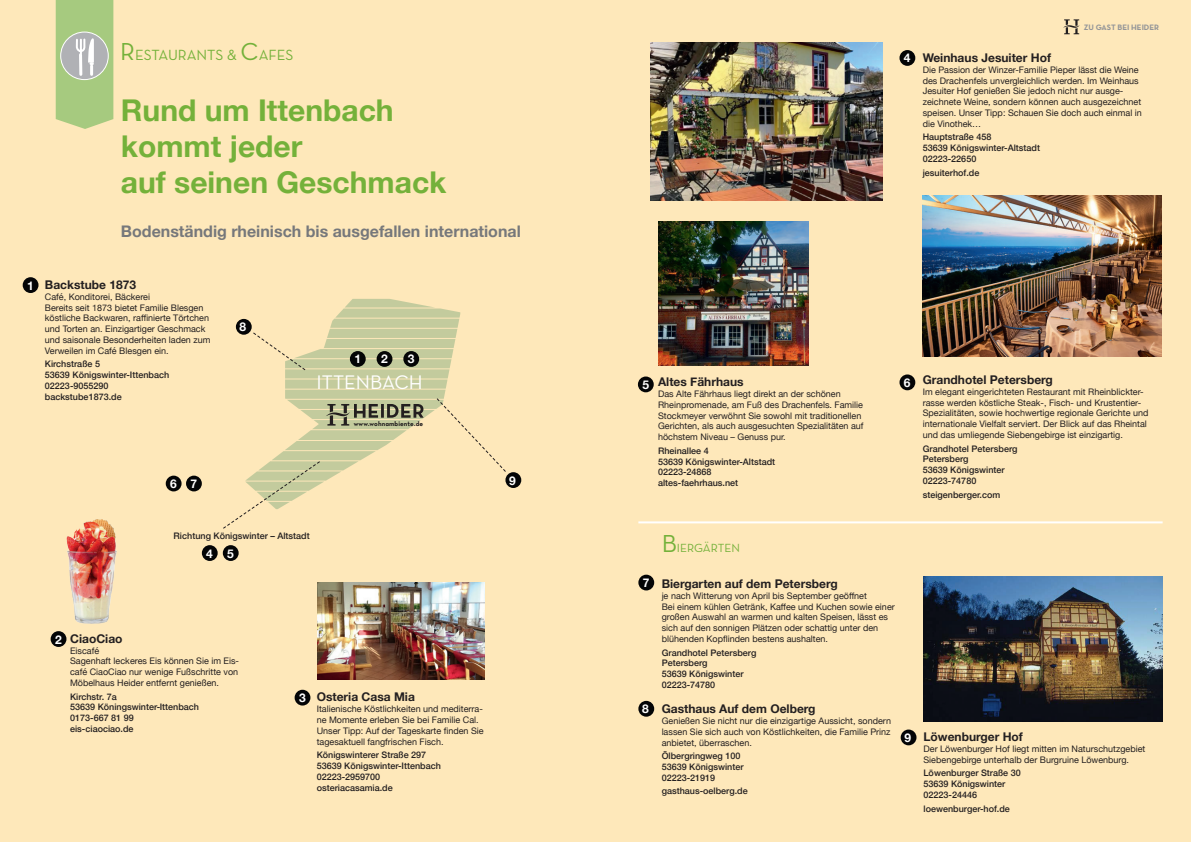
<style>
.page{position:relative;width:1191px;height:842px;background:#fee8ba}
.page>*{position:absolute;margin:0;border:0;box-sizing:border-box;transform-origin:0 0}
.t1{font:700 30px "Helvetica Neue";color:#74b13a}
.t2{font:20px "Neutra Text";color:#fff}
.t3{font:700 16px "Helvetica Neue";color:#76787b}
.t4{font:15px "Neutra Text";color:#74b13a}
.t5{font:700 12px "Helvetica Neue";color:#231f20}
.t6{font:700 12px "Helvetica Neue";color:#fff}
.t7{font:12px "Neutra Text";color:#74b13a}
.t8{font:9px/10.8px "Helvetica Neue";color:#231f20}
.t9{font:500 9px/10.8px "Helvetica Neue";color:#231f20}
.t10{font:8px "Neutra Text Bold Alt";color:#939598}
.t11{font:6.8px "Neutra Text TF Bold Alt";letter-spacing:.01em;color:#231f20}
.s1{font-size:25px}
</style>
<div class="page">
<svg style="left:56px;top:0;width:57px;height:129px;background:#b0c993"></svg>
<div style="left:899px;top:50px;width:16px;height:16px;background:#040506;border-radius:50%"></div>
<div style="left:23px;top:277px;width:15px;height:16px;background:#040506;border-radius:50%"></div>
<div style="left:51px;top:631px;width:15px;height:16px;background:#040506;border-radius:50%"></div>
<div style="left:295px;top:690px;width:15px;height:15px;background:#040506;border-radius:50%"></div>
<img style="left:650px;top:43px;width:233px;height:157px">
<img style="left:52px;top:519px;width:65px;height:115px">
<img style="left:317px;top:583px;width:167px;height:97px">
<svg style="left:247px;top:299px;width:213px;height:185px"></svg>
<div style="left:202px;top:545px;width:16px;height:16px;background:#040506;border-radius:50%"></div>
<div style="left:223px;top:545px;width:16px;height:16px;background:#040506;border-radius:50%"></div>
<div style="left:350px;top:351px;width:16px;height:16px;background:#040506;border-radius:50%"></div>
<div style="left:376px;top:351px;width:16px;height:16px;background:#040506;border-radius:50%"></div>
<div style="left:403px;top:351px;width:16px;height:16px;background:#040506;border-radius:50%"></div>
<svg style="left:223px;top:460px;width:98px;height:69px"></svg>
<svg style="left:326px;top:404px;width:97px;height:22px;background:#969778"></svg>
<svg style="left:435px;top:397px;width:71px;height:76px"></svg>
<svg style="left:252px;top:331px;width:54px;height:40px"></svg>
<div style="left:186px;top:476px;width:16px;height:15px;background:#040506;border-radius:50%"></div>
<div style="left:236px;top:319px;width:16px;height:16px;background:#040506;border-radius:50%"></div>
<div style="left:505px;top:472px;width:16px;height:16px;background:#040506;border-radius:50%"></div>
<div style="left:166px;top:476px;width:15px;height:15px;background:#040506;border-radius:50%"></div>
<div style="left:638px;top:376px;width:15px;height:16px;background:#040506;border-radius:50%"></div>
<div style="left:899px;top:374px;width:16px;height:16px;background:#040506;border-radius:50%"></div>
<div style="left:638px;top:575px;width:16px;height:15px;background:#040506;border-radius:50%"></div>
<div style="left:638px;top:701px;width:16px;height:16px;background:#040506;border-radius:50%"></div>
<div style="left:900px;top:729px;width:16px;height:16px;background:#040506;border-radius:50%"></div>
<svg style="left:1063px;top:19px;width:16px;height:15px"></svg>
<img style="left:658px;top:222px;width:150px;height:143px">
<img style="left:922px;top:196px;width:239px;height:160px">
<hr style="left:638px;top:521px;width:524px;height:2px;background:#fff">
<img style="left:923px;top:576px;width:239px;height:145px">
<p class="t4" style="left:120px;top:46px;width:175px"><span class="s1">R</span>ESTAURANTS &amp; <span class="s1">C</span>AFES</p>
<p class="t1" style="left:121px;top:87px;width:274px">Rund um Ittenbach</p>
<p class="t1" style="left:121px;top:123px;width:183px">kommt jeder</p>
<p class="t1" style="left:121px;top:159px;width:327px">auf seinen Geschmack</p>
<p class="t3" style="left:121px;top:218px;width:401px">Bodenständig rheinisch bis ausgefallen international</p>
<p class="t6" style="left:904px;top:49px;width:8px">4</p>
<p class="t10" style="left:1083px;top:22px;width:77px">ZU GAST BEI HEIDER</p>
<p class="t5" style="left:922px;top:48px;width:130px">Weinhaus Jesuiter Hof</p>
<p class="t8" style="left:922px;top:65px;width:221px">Die Passion der Winzer-Familie Pieper lässt die Weine des Drachenfels unvergleichlich werden. Im Weinhaus Jesuiter Hof genießen Sie jedoch nicht nur ausge&shy;zeichnete Weine, sondern können auch ausgezeichnet speisen. Unser Tipp: Schauen Sie doch auch einmal in die Vinothek…</p>
<p class="t9" style="left:922px;top:131px;width:70px">Hauptstraße 458</p>
<p class="t9" style="left:922px;top:142px;width:119px">53639 Königswinter-Altstadt</p>
<p class="t9" style="left:922px;top:153px;width:55px">02223-22650</p>
<p class="t9" style="left:922px;top:166px;width:58px">jesuiterhof.de</p>
<p class="t6" style="left:27px;top:276px;width:8px">1</p>
<p class="t5" style="left:45px;top:275px;width:93px">Backstube 1873</p>
<p class="t8" style="left:45px;top:292px;width:107px">Café, Konditorei, Bäckerei</p>
<p class="t8" style="left:45px;top:302px;width:167px">Bereits seit 1873 bietet Familie Blesgen köstliche Backwaren, raffinierte Törtchen und Torten an. Einzigartiger Geschmack und saisonale Besonderheiten laden zum Verweilen im Café Blesgen ein.</p>
<p class="t9" style="left:45px;top:358px;width:57px">Kirchstraße 5</p>
<p class="t9" style="left:45px;top:369px;width:126px">53639 Königswinter-Ittenbach</p>
<p class="t9" style="left:45px;top:380px;width:65px">02223-9055290</p>
<p class="t9" style="left:45px;top:390px;width:78px">backstube1873.de</p>
<p class="t6" style="left:240px;top:318px;width:8px">8</p>
<p class="t6" style="left:170px;top:474px;width:8px">6</p>
<p class="t6" style="left:190px;top:474px;width:8px">7</p>
<p class="t6" style="left:354px;top:350px;width:8px">1</p>
<p class="t6" style="left:381px;top:350px;width:8px">2</p>
<p class="t6" style="left:408px;top:350px;width:8px">3</p>
<p class="t2" style="left:317px;top:370px;width:108px">ITTENBACH</p>
<p class="t11" style="left:354px;top:419px;width:71px">www.wohnambiente.de</p>
<p class="t6" style="left:509px;top:471px;width:8px">9</p>
<p class="t5" style="left:658px;top:372px;width:87px">Altes Fährhaus</p>
<p class="t8" style="left:658px;top:389px;width:207px">Das Alte Fährhaus liegt direkt an der schönen Rheinpromenade, am Fuß des Drachenfels. Familie Stockmeyer verwöhnt Sie sowohl mit traditionellen Gerichten, als auch ausgesuchten Spezialitäten auf höchstem Niveau – Genuss pur.</p>
<p class="t9" style="left:658px;top:444px;width:52px">Rheinallee 4</p>
<p class="t9" style="left:658px;top:455px;width:119px">53639 Königswinter-Altstadt</p>
<p class="t9" style="left:658px;top:466px;width:55px">02223-24868</p>
<p class="t9" style="left:658px;top:477px;width:82px">altes-faehrhaus.net</p>
<p class="t6" style="left:642px;top:375px;width:8px">5</p>
<p class="t6" style="left:904px;top:373px;width:8px">6</p>
<p class="t5" style="left:922px;top:370px;width:132px">Grandhotel Petersberg</p>
<p class="t8" style="left:922px;top:387px;width:227px">Im elegant eingerichteten Restaurant mit Rheinblickter&shy;rasse werden köstliche Steak-, Fisch- und Krustentier-Spezialitäten, sowie hochwertige regionale Gerichte und internationale Vielfalt serviert. Der Blick auf das Rheintal und das umliegende Siebengebirge ist einzigartig.</p>
<p class="t9" style="left:922px;top:442px;width:96px">Grandhotel Petersberg</p>
<p class="t9" style="left:922px;top:453px;width:47px">Petersberg</p>
<p class="t9" style="left:922px;top:464px;width:83px">53639 Königswinter</p>
<p class="t9" style="left:922px;top:475px;width:55px">02223-74780</p>
<p class="t9" style="left:922px;top:488px;width:79px">steigenberger.com</p>
<p class="t9" style="left:174px;top:529px;width:138px">Richtung Königswinter – Altstadt</p>
<p class="t7" style="left:661px;top:541px;width:80px"><span class="s1">B</span>IERGÄRTEN</p>
<p class="t6" style="left:206px;top:544px;width:8px">4</p>
<p class="t6" style="left:227px;top:544px;width:8px">5</p>
<p class="t6" style="left:55px;top:630px;width:8px">2</p>
<p class="t5" style="left:70px;top:629px;width:54px">CiaoCiao</p>
<p class="t8" style="left:70px;top:645px;width:31px">Eiscafé</p>
<p class="t8" style="left:70px;top:656px;width:170px;text-align:justify">Sagenhaft leckeres Eis können Sie im Eis&shy;café CiaoCiao nur wenige Fußschritte von Möbelhaus Heider entfernt genießen.</p>
<p class="t9" style="left:70px;top:690px;width:48px">Kirchstr. 7a</p>
<p class="t9" style="left:70px;top:701px;width:130px">53639 Köningswinter-Ittenbach</p>
<p class="t9" style="left:70px;top:712px;width:65px">0173-667 81 99</p>
<p class="t9" style="left:70px;top:723px;width:65px">eis-ciaociao.de</p>
<p class="t6" style="left:299px;top:688px;width:8px">3</p>
<p class="t5" style="left:317px;top:688px;width:100px">Osteria Casa Mia</p>
<p class="t8" style="left:317px;top:704px;width:169px">Italienische Köstlichkeiten und mediterra&shy;ne Momente erleben Sie bei Familie Cal.<br>Unser Tipp: Auf der Tageskarte finden Sie tagesaktuell fangfrischen Fisch.</p>
<p class="t9" style="left:317px;top:749px;width:111px">Königswinterer Straße 297</p>
<p class="t9" style="left:317px;top:760px;width:126px">53639 Königswinter-Ittenbach</p>
<p class="t9" style="left:317px;top:770px;width:65px">02223-2959700</p>
<p class="t9" style="left:317px;top:781px;width:78px">osteriacasamia.de</p>
<p class="t6" style="left:643px;top:573px;width:8px">7</p>
<p class="t6" style="left:642px;top:699px;width:8px">8</p>
<p class="t5" style="left:661px;top:574px;width:177px">Biergarten auf dem Petersberg</p>
<p class="t8" style="left:661px;top:591px;width:207px">je nach Witterung von April bis September geöffnet</p>
<p class="t8" style="left:661px;top:601px;width:235px">Bei einem kühlen Getränk, Kaffee und Kuchen sowie einer großen Auswahl an warmen und kalten Speisen, lässt es sich auf den sonnigen Plätzen oder schattig unter den blühenden Kopflinden bestens aushalten.</p>
<p class="t9" style="left:661px;top:646px;width:96px">Grandhotel Petersberg</p>
<p class="t9" style="left:661px;top:657px;width:47px">Petersberg</p>
<p class="t9" style="left:661px;top:668px;width:83px">53639 Königswinter</p>
<p class="t9" style="left:661px;top:679px;width:55px">02223-74780</p>
<p class="t5" style="left:661px;top:699px;width:155px">Gasthaus Auf dem Oelberg</p>
<p class="t8" style="left:661px;top:716px;width:231px;text-align:justify">Genießen Sie nicht nur die einzigartige Aussicht, sondern lassen Sie sich auch von Köstlichkeiten, die Familie Prinz anbietet, überraschen.</p>
<p class="t9" style="left:661px;top:750px;width:83px">Ölbergringweg 100<br>53639 Königswinter</p>
<p class="t9" style="left:661px;top:771px;width:55px">02223-21919</p>
<p class="t9" style="left:661px;top:785px;width:88px">gasthaus-oelberg.de</p>
<p class="t6" style="left:904px;top:728px;width:8px">9</p>
<p class="t5" style="left:923px;top:727px;width:101px">Löwenburger Hof</p>
<p class="t8" style="left:923px;top:744px;width:223px">Der Löwenburger Hof liegt mitten im Naturschutzgebiet<br>Siebengebirge unterhalb der Burgruine Löwenburg.</p>
<p class="t9" style="left:923px;top:767px;width:99px">Löwenburger Straße 30</p>
<p class="t9" style="left:923px;top:778px;width:83px">53639 Königswinter</p>
<p class="t9" style="left:923px;top:789px;width:55px">02223-24446</p>
<p class="t9" style="left:923px;top:802px;width:88px">loewenburger-hof.de</p>
</div>
